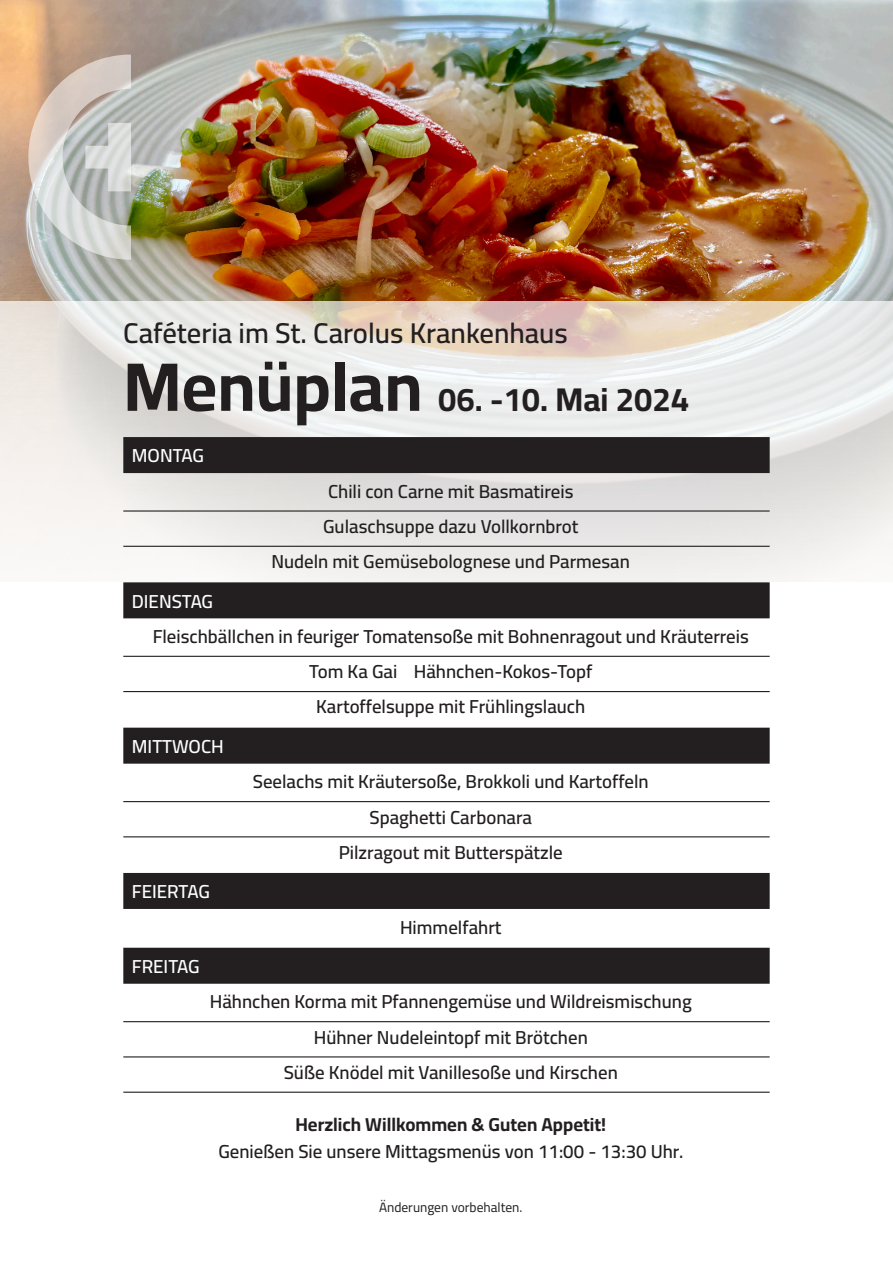
<style>
.page{position:relative;width:893px;height:1263px;background:#fff}
.page>*{position:absolute;margin:0;border:0;box-sizing:border-box;transform-origin:0 0}
.t1{font:700 33px "Cairo";color:#231f20}
.t2{font:600 28.5px "Cairo";color:#231f20}
.t3{font:600 18.75px/35.2px "Cairo";color:#231f20;text-align:center}
.t4{font:600 18.75px "Cairo";color:#fff}
.t5{font:700 18.75px "Cairo";color:#231f20}
.t6{font:13.5px "Cairo";color:#231f20}
.s1{font-size:69px}
</style>
<div class="page">
<img style="left:0;top:0;width:893px;height:301px">
<div style="left:123px;top:437px;width:647px;height:36px;background:#231f20"></div>
<hr style="left:123px;top:510px;width:647px;height:2px;background:#231f20">
<hr style="left:123px;top:546px;width:647px;height:1px;background:#231f20">
<div style="left:123px;top:582px;width:647px;height:36px;background:#231f20"></div>
<hr style="left:123px;top:656px;width:647px;height:1px;background:#231f20">
<hr style="left:123px;top:691px;width:647px;height:1px;background:#231f20">
<div style="left:123px;top:728px;width:647px;height:36px;background:#231f20"></div>
<hr style="left:123px;top:801px;width:647px;height:1px;background:#231f20">
<hr style="left:123px;top:836px;width:647px;height:1px;background:#231f20">
<div style="left:123px;top:873px;width:647px;height:36px;background:#231f20"></div>
<div style="left:123px;top:948px;width:647px;height:36px;background:#231f20"></div>
<hr style="left:123px;top:1021px;width:647px;height:1px;background:#231f20">
<hr style="left:123px;top:1056px;width:647px;height:1px;background:#231f20">
<hr style="left:123px;top:1091px;width:647px;height:2px;background:#231f20">
<svg style="left:28px;top:55px;width:103px;height:205px"></svg>
<h2 class="t2" style="left:123px;top:312px;width:446px">Caféteria im St. Carolus Krankenhaus</h2>
<h1 class="t1" style="left:123px;top:375px;width:567px"><span class="s1">Menüplan</span> 06. -10. Mai 2024</h1>
<p class="t4" style="left:132px;top:442px;width:74px">MONTAG</p>
<p class="t3" style="left:271px;top:474px;width:360px">Chili con Carne mit Basmatireis<br>Gulaschsuppe dazu Vollkornbrot<br>Nudeln mit Gemüsebolognese und Parmesan</p>
<p class="t4" style="left:132px;top:587px;width:83px">DIENSTAG</p>
<p class="t3" style="left:153px;top:619px;width:598px">Fleischbällchen in feuriger Tomatensoße mit Bohnenragout und Kräuterreis<br>Tom Ka Gai Hähnchen-Kokos-Topf<br>Kartoffelsuppe mit Frühlingslauch</p>
<p class="t4" style="left:132px;top:733px;width:93px">MITTWOCH</p>
<p class="t3" style="left:253px;top:764px;width:397px">Seelachs mit Kräutersoße, Brokkoli und Kartoffeln<br>Spaghetti Carbonara<br>Pilzragout mit Butterspätzle</p>
<p class="t4" style="left:132px;top:878px;width:80px">FEIERTAG</p>
<p class="t3" style="left:400px;top:910px;width:103px">Himmelfahrt</p>
<p class="t4" style="left:132px;top:953px;width:69px">FREITAG</p>
<p class="t3" style="left:210px;top:984px;width:483px">Hähnchen Korma mit Pfannengemüse und Wildreismischung<br>Hühner Nudeleintopf mit Brötchen<br>Süße Knödel mit Vanillesoße und Kirschen</p>
<p class="t5" style="left:295px;top:1111px;width:312px">Herzlich Willkommen &amp; Guten Appetit!</p>
<p class="t3" style="left:218px;top:1134px;width:466px">Genießen Sie unsere Mittagsmenüs von 11:00 - 13:30 Uhr.</p>
<p class="t6" style="left:379px;top:1198px;width:145px">Änderungen vorbehalten.</p>
</div>
